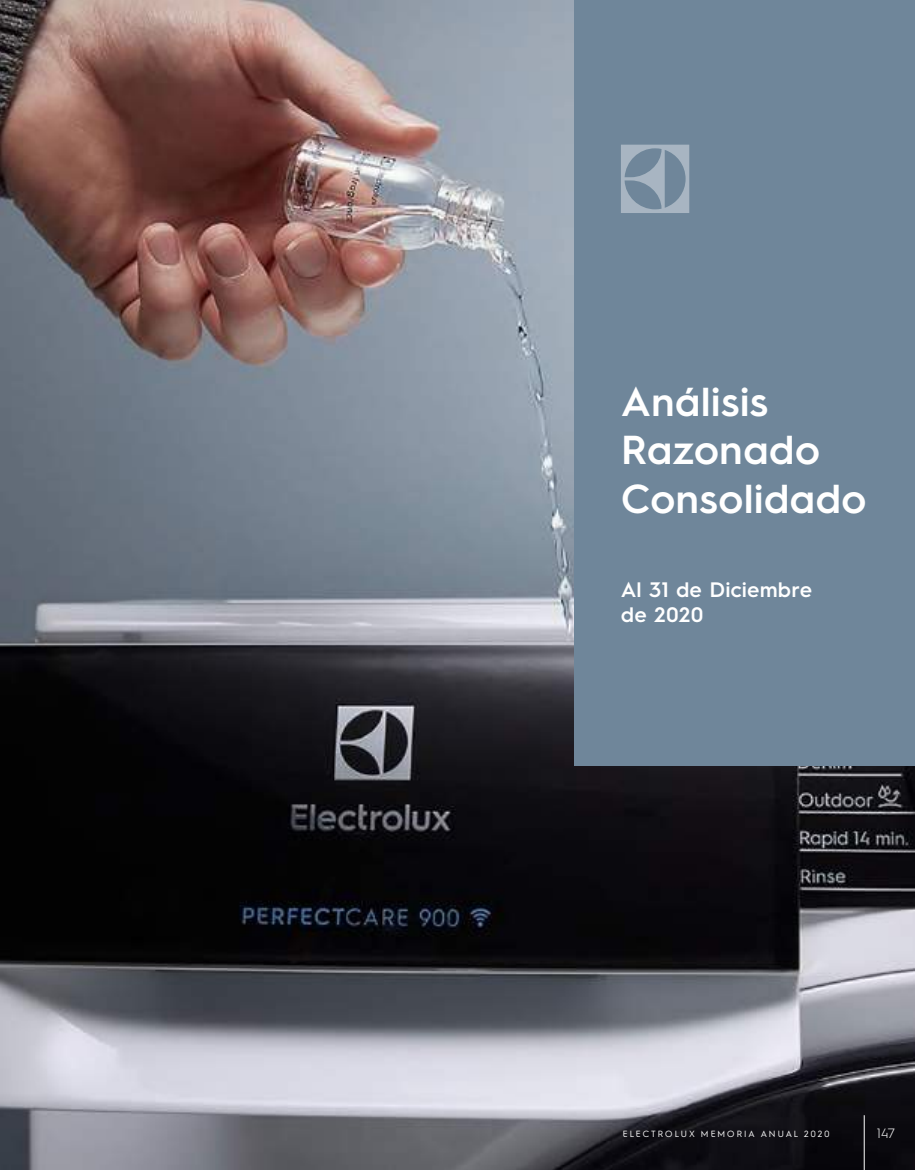
<style>
.page{position:relative;width:915px;height:1170px;background:#fff}
.page>*{position:absolute;margin:0;border:0;box-sizing:border-box;transform-origin:0 0}
.t1{font:600 40.5px/48.6px "Electrolux Sans";color:#fff}
.t2{font:600 21px/25.2px "Electrolux Sans";letter-spacing:.005em;color:#fff}
.t3{font:300 13.5px "Electrolux Sans";color:#fff}
.t4{font:9px "Electrolux Sans";letter-spacing:.18em;color:#fff}
</style>
<div class="page">
<img style="left:0;top:0;width:914px;height:1169px">
<div style="left:574px;top:0;width:340px;height:765px;background:#6f869a"></div>
<svg style="left:621px;top:145px;width:68px;height:68px"></svg>
<hr style="left:863px;top:1115px;width:1px;height:54px;background:#fff">
<p class="t1" style="left:620px;top:374px;width:247px">Análisis<br>Razonado<br>Consolidado</p>
<p class="t2" style="left:620px;top:575px;width:193px">Al 31 de Diciembre de 2020</p>
<p class="t4" style="left:622px;top:1127px;width:208px">ELECTROLUX MEMORIA ANUAL 2020</p>
<p class="t3" style="left:876px;top:1124px;width:20px">147</p>
</div>
